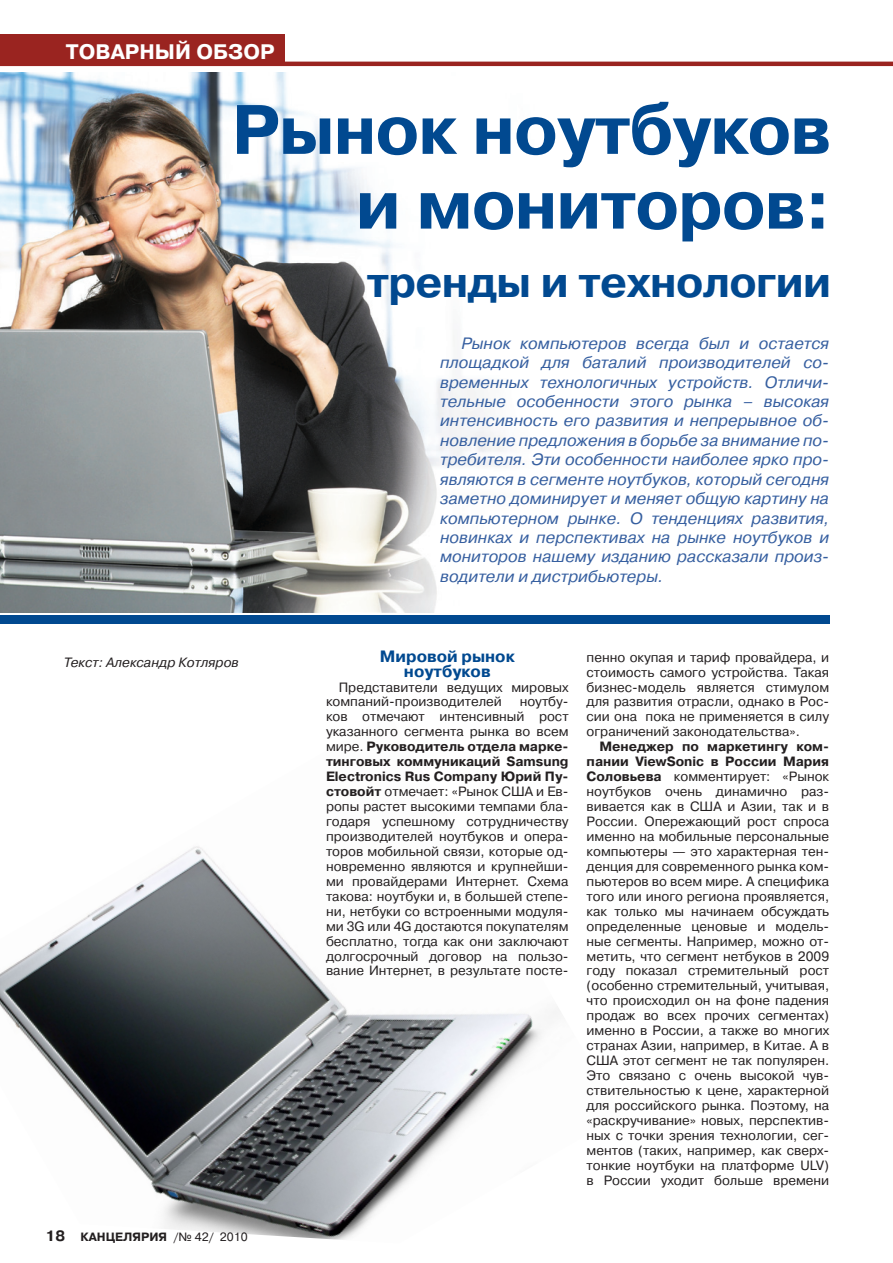
<style>
.page{position:relative;width:893px;height:1263px;background:#fff}
.page>*{position:absolute;margin:0;border:0;box-sizing:border-box;transform-origin:0 0}
.zagolovok{font:700 69.6px "Pragmatica C";letter-spacing:-.015em;color:#014990}
.zagolovok-2{font:700 43.35px "Pragmatica C";letter-spacing:-.015em;color:#014990}
.t1{font:700 21px "Pragmatica C";color:#fff}
.Opisanie_Paragraph{font:italic 16.5px/19.5px "Pragmatica C";color:#365fa0;text-align:justify}
.zagolov_v_texte{font:700 16.5px "Pragmatica C";color:#014990}
.osnovn_texst{font:13.5px/15px "Pragmatica C";color:#231f20}
.osnovn_texst-2{font:italic 13.5px "Pragmatica C";color:#231f20}
.t2{font:700 12px "Pragmatica C";color:#231f20}
.s1{font-size:15px}
.s2{font-weight:400}
.s3{font-weight:700}
</style>
<div class="page">
<div style="left:0;top:34px;width:285px;height:30px;background:#9a2420"></div>
<hr style="left:0;top:62px;width:893px;height:4px;background:#9a2420">
<img style="left:0;top:72px;width:507px;height:541px">
<div style="left:0;top:615px;width:829px;height:9px;background:#014990"></div>
<img style="left:0;top:846px;width:560px;height:394px">
<p class="t1" style="left:66px;top:40px;width:211px">ТОВАРНЫЙ ОБЗОР</p>
<p class="zagolovok" style="left:232px;top:91px;width:601px">Рынок ноутбуков</p>
<p class="zagolovok" style="left:356px;top:166px;width:477px">и мониторов:</p>
<p class="zagolovok-2" style="left:367px;top:258px;width:466px">тренды и технологии</p>
<p class="osnovn_texst-2" style="left:64px;top:655px;width:177px">Текст: Александр Котляров</p>
<p class="t2" style="left:46px;top:1231px;width:204px"><span class="s1">18</span> КАНЦЕЛЯРИЯ <span class="s2">/№ 42/ 2010</span></p>
<p class="Opisanie_Paragraph" style="left:440px;top:333px;width:391px;text-indent:21px">Рынок компьютеров всегда был и остается площадкой для баталий производителей со&shy;временных технологичных устройств. Отличи&shy;тельные особенности этого рынка – высокая интенсивность его развития и непрерывное об&shy;новление предложения в борьбе за внимание по&shy;требителя. Эти особенности наиболее ярко про&shy;являются в сегменте ноутбуков, который сегодня заметно доминирует и меняет общую картину на компьютерном рынке. О тенденциях развития, новинках и перспективах на рынке ноутбуков и мониторов нашему изданию рассказали произ&shy;водители и дистрибьютеры.</p>
<p class="zagolov_v_texte" style="left:380px;top:647px;width:136px">Мировой рынок</p>
<p class="zagolov_v_texte" style="left:404px;top:662px;width:88px">ноутбуков</p>
<p class="osnovn_texst" style="left:326px;top:679px;width:244px;text-indent:13px">Представители ведущих мировых компаний-производителей</p>
<p class="osnovn_texst" style="left:326px;top:694px;width:244px;text-indent:194px">ноутбу&shy;ков отмечают интенсивный рост указанного сегмента рынка во всем мире. <span class="s3">Руководитель отдела марке&shy;тинговых коммуникаций Samsung<br>Electronics Rus Company Юрий Пу&shy;стовойт</span> отмечает: «Рынок США и Ев&shy;ропы растет высокими темпами бла&shy;годаря успешному сотрудничеству производителей ноутбуков и опера&shy;торов мобильной связи, которые од&shy;новременно являются и крупнейши&shy;ми провайдерами Интернет. Схема такова: ноутбуки и, в большей степе&shy;ни, нетбуки со встроенными модуля&shy;ми 3G или 4G достаются покупателям бесплатно, тогда как они заключают долгосрочный договор на пользо&shy;вание Интернет, в результате посте-</p>
<p class="osnovn_texst" style="left:587px;top:649px;width:244px;text-align:justify">пенно окупая и тариф провайдера, и стоимость самого устройства. Такая бизнес-модель является стимулом для развития отрасли, однако в Рос&shy;сии она пока не применяется в силу ограничений законодательства».</p>
<p class="osnovn_texst" style="left:587px;top:739px;width:244px;text-align:justify;text-indent:13px"><span class="s3">Менеджер по маркетингу ком&shy;пании ViewSonic в России Мария Соловьева</span> комментирует: «Рынок ноутбуков очень динамично раз&shy;вивается как в США и Азии, так и в России. Опережающий рост спроса именно на мобильные персональные компьютеры — это характерная тен&shy;денция для современного рынка ком&shy;пьютеров во всем мире. А специфика того или иного региона проявляется, как только мы начинаем обсуждать определенные ценовые и модель&shy;ные сегменты. Например, можно от&shy;метить, что сегмент нетбуков в 2009 году показал стремительный рост (особенно стремительный, учитывая, что происходил он на фоне падения продаж во всех прочих сегментах) именно в России, а также во многих странах Азии, например, в Китае. А в США этот сегмент не так популярен.<br>Это связано с очень высокой чув&shy;ствительностью к цене, характерной для российского рынка. Поэтому, на «раскручивание» новых, перспектив&shy;ных с точки зрения технологии, сег&shy;ментов (таких, например, как сверх&shy;тонкие ноутбуки на платформе ULV) в России уходит больше времени</p>
</div>
